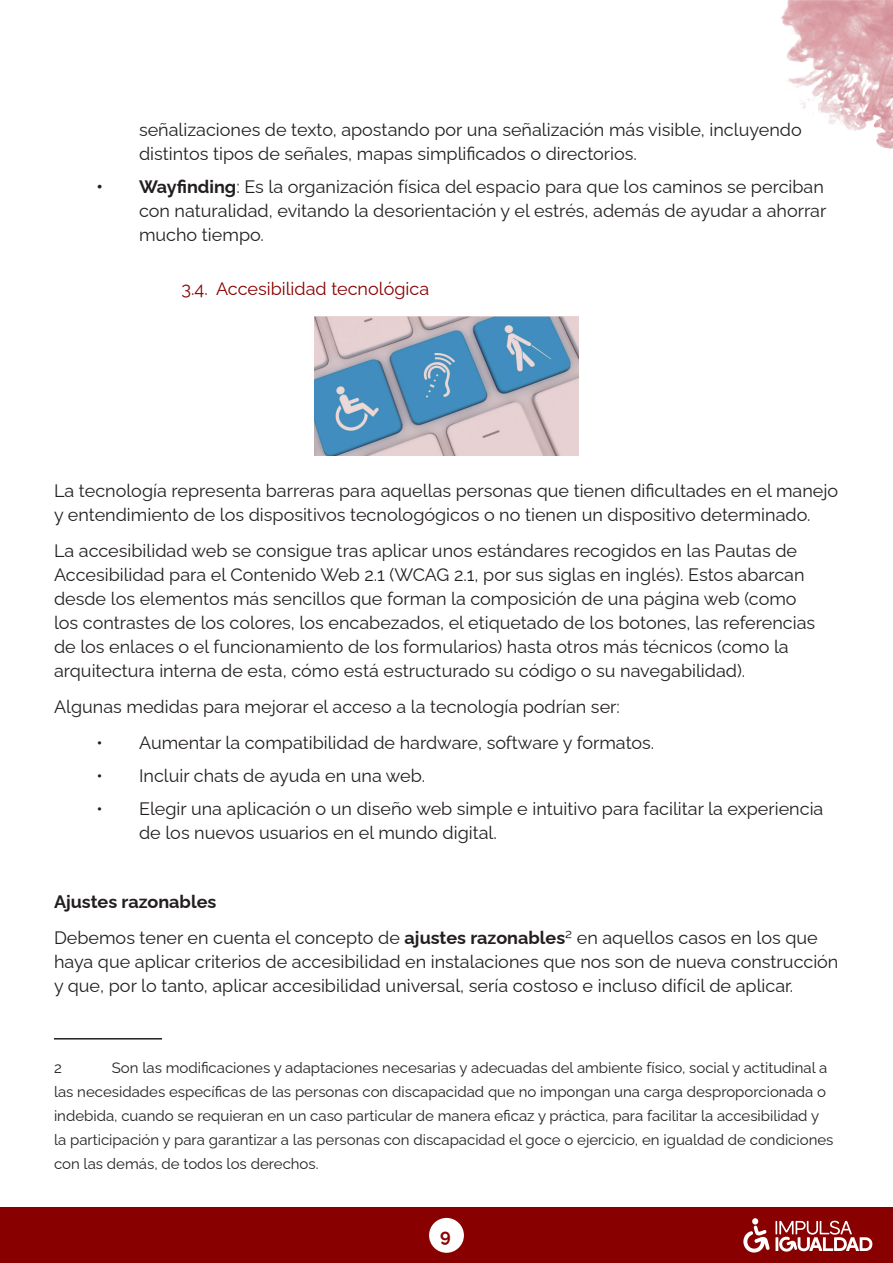
<style>
.page{position:relative;width:893px;height:1263px;background:#fff}
.page>*{position:absolute;margin:0;border:0;box-sizing:border-box;transform-origin:0 0}
.t1{font:18px/24px "Raleway";color:#231f20}
.t2{font:18px "Raleway";color:#890000}
.t3{font:700 18px "Raleway";color:#231f20}
.t4{font:700 18px "Raleway";color:#890000}
.t5{font:15px/24px "Raleway";color:#231f20}
.s1{font-weight:700}
</style>
<div class="page">
<img style="left:781px;top:0;width:112px;height:149px">
<div style="left:0;top:1208px;width:893px;height:55px;background:#890000"></div>
<img style="left:743px;top:1219px;width:130px;height:34px">
<div style="left:429px;top:1218px;width:35px;height:35px;background:#fff;border-radius:50%"></div>
<img style="left:315px;top:316px;width:263px;height:139px">
<hr style="left:54px;top:1038px;width:108px;height:1px;background:#231f20">
<p class="t1" style="left:139px;top:116px;width:664px">señalizaciones de texto, apostando por una señalización más visible, incluyendo distintos tipos de señales, mapas simplificados o directorios.</p>
<p class="t1" style="left:139px;top:173px;width:689px;text-indent:-43px"><span class="s1">• Wayfinding</span>: Es la organización física del espacio para que los caminos se perciban con naturalidad, evitando la desorientación y el estrés, además de ayudar a ahorrar mucho tiempo.</p>
<h2 class="t2" style="left:182px;top:275px;width:249px">3.4. Accesibilidad tecnológica</h2>
<p class="t1" style="left:54px;top:476px;width:786px">La tecnología representa barreras para aquellas personas que tienen dificultades en el manejo y entendimiento de los dispositivos tecnologógicos o no tienen un dispositivo determinado.</p>
<p class="t1" style="left:54px;top:536px;width:763px">La accesibilidad web se consigue tras aplicar unos estándares recogidos en las Pautas de Accesibilidad para el Contenido Web 2.1 (WCAG 2.1, por sus siglas en inglés). Estos abarcan desde los elementos más sencillos que forman la composición de una página web (como los contrastes de los colores, los encabezados, el etiquetado de los botones, las referencias de los enlaces o el funcionamiento de los formularios) hasta otros más técnicos (como la arquitectura interna de esta, cómo está estructurado su código o su navegabilidad).</p>
<p class="t1" style="left:54px;top:692px;width:567px">Algunas medidas para mejorar el acceso a la tecnología podrían ser:</p>
<p class="t1" style="left:97px;top:728px;width:559px">• Aumentar la compatibilidad de hardware, software y formatos.</p>
<p class="t1" style="left:97px;top:761px;width:330px">• Incluir chats de ayuda en una web.</p>
<p class="t1" style="left:139px;top:794px;width:686px;text-indent:-43px">• Elegir una aplicación o un diseño web simple e intuitivo para facilitar la experiencia de los nuevos usuarios en el mundo digital.</p>
<h3 class="t3" style="left:54px;top:887px;width:164px">Ajustes razonables</h3>
<p class="t1" style="left:54px;top:923px;width:786px">Debemos tener en cuenta el concepto de <span class="s1">ajustes razonables</span>2 en aquellos casos en los que haya que aplicar criterios de accesibilidad en instalaciones que nos son de nueva construcción y que, por lo tanto, aplicar accesibilidad universal, sería costoso e incluso difícil de aplicar.</p>
<p class="t5" style="left:54px;top:1054px;width:781px;text-indent:58px">Son las modificaciones y adaptaciones necesarias y adecuadas del ambiente físico, social y actitudinal a las necesidades específicas de las personas con discapacidad que no impongan una carga desproporcionada o indebida, cuando se requieran en un caso particular de manera eficaz y práctica, para facilitar la accesibilidad y la participación y para garantizar a las personas con discapacidad el goce o ejercicio, en igualdad de condiciones con las demás, de todos los derechos.</p>
<p class="t5" style="left:54px;top:1054px;width:9px">2</p>
<p class="t4" style="left:440px;top:1221px;width:12px">9</p>
</div>
